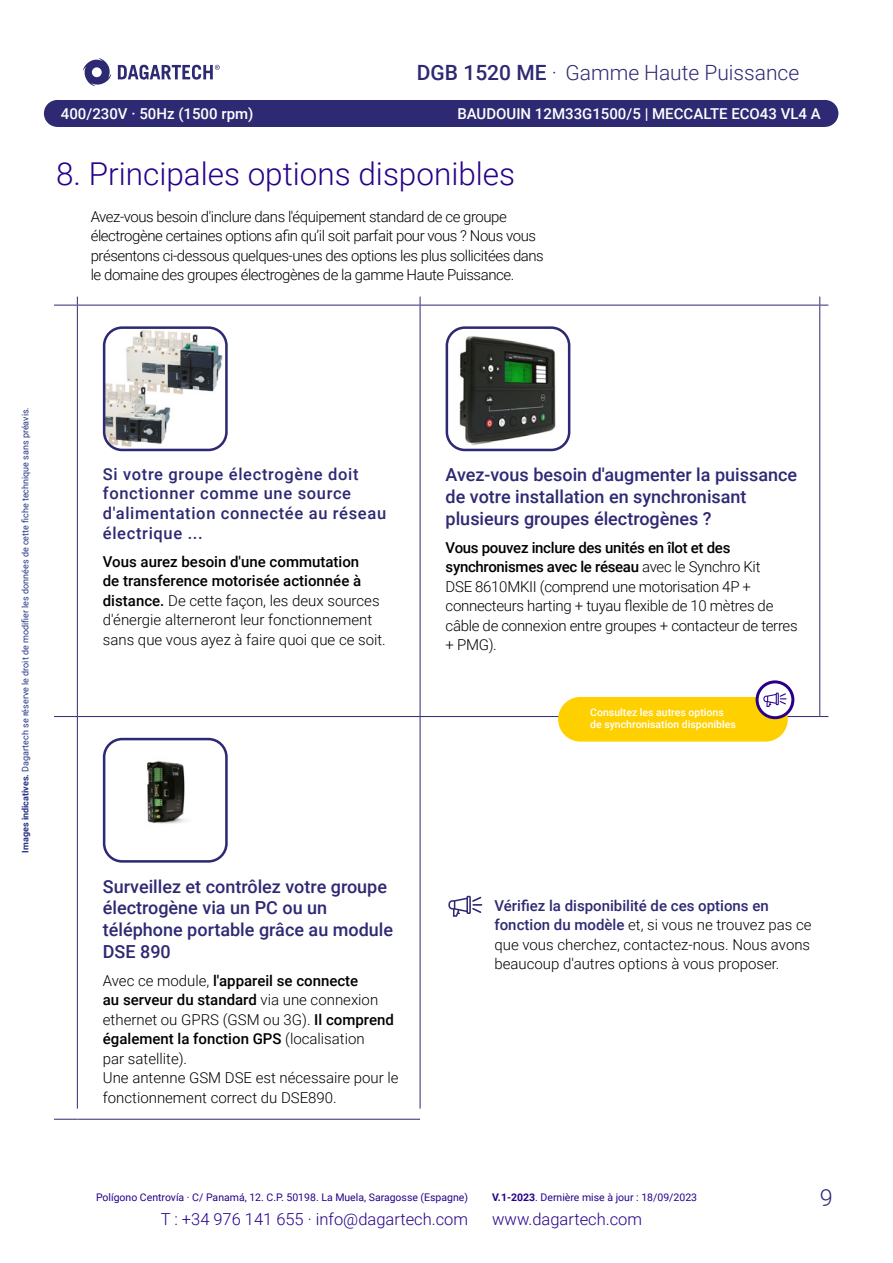
<style>
.page{position:relative;width:893px;height:1263px;background:#fff}
.page>*{position:absolute;margin:0;border:0;box-sizing:border-box;transform-origin:0 0}
.t1{font:300 31.5px "Roboto";color:#270089}
.t2{font:300 23.4px "Roboto";color:#2e2973}
.t3{font:300 21px "Roboto";color:#2e2973}
.t4{font:500 18px/21.6px "Roboto";color:#2e2973}
.t5{font:500 16.5px/19.8px "Roboto";letter-spacing:.04em;color:#2e2973}
.t6{font:300 16.5px "Roboto";color:#270089}
.t7{font:300 15px/19.5px "Roboto";color:#000}
.t8{font:300 15px/19.5px "Roboto";letter-spacing:-.02em;color:#000}
.t9{font:500 15px "Roboto";color:#fff}
.t10{font:10.5px "Roboto";color:#270089}
.t11{font:500 10.5px/12.6px "Roboto";color:#fff}
.t12{font:9px "Roboto";color:#283583}
.s1{font-weight:500}
.s2{font-weight:700}
.s3{font-weight:500;color:#2e2973}
</style>
<div class="page">
<div style="left:57px;top:100px;width:768px;height:27px;background:#2e2973"></div>
<div style="left:44px;top:100px;width:27px;height:27px;background:#2e2973;border-radius:50%"></div>
<div style="left:811px;top:100px;width:27px;height:27px;background:#2e2973;border-radius:50%"></div>
<svg style="left:83px;top:58px;width:28px;height:28px"></svg>
<svg style="left:118px;top:65px;width:102px;height:15px"></svg>
<svg style="left:54px;top:297px;width:24px;height:9px"></svg>
<hr style="left:77px;top:305px;width:343px;height:1px;background:#2e2973">
<hr style="left:77px;top:305px;width:1px;height:411px;background:#2e2973">
<hr style="left:420px;top:305px;width:400px;height:1px;background:#2e2973">
<hr style="left:420px;top:305px;width:1px;height:411px;background:#2e2973">
<svg style="left:819px;top:297px;width:9px;height:9px"></svg>
<hr style="left:819px;top:305px;width:1px;height:411px;background:#2e2973">
<svg style="left:54px;top:716px;width:23px;height:1px"></svg>
<hr style="left:77px;top:716px;width:343px;height:1px;background:#2e2973">
<hr style="left:77px;top:717px;width:1px;height:391px;background:#2e2973">
<hr style="left:420px;top:716px;width:400px;height:1px;background:#2e2973">
<hr style="left:420px;top:717px;width:1px;height:391px;background:#2e2973">
<svg style="left:54px;top:1119px;width:23px;height:1px"></svg>
<hr style="left:77px;top:1119px;width:343px;height:1px;background:#2e2973">
<img style="left:104px;top:330px;width:120px;height:120px">
<div style="left:103px;top:326px;width:125px;height:125px;border:3px solid #2e2973;border-radius:18px"></div>
<img style="left:447px;top:330px;width:122px;height:120px">
<div style="left:446px;top:326px;width:124px;height:125px;border:3px solid #2e2973;border-radius:18px"></div>
<img style="left:104px;top:739px;width:120px;height:85px">
<div style="left:103px;top:738px;width:125px;height:125px;border:3px solid #2e2973;border-radius:18px"></div>
<svg style="left:757px;top:682px;width:36px;height:36px"></svg>
<div style="left:756px;top:680px;width:38px;height:39px;border:3px solid #270089;border-radius:50%"></div>
<svg style="left:558px;top:693px;width:230px;height:49px;background:#fad229"></svg>
<svg style="left:448px;top:896px;width:34px;height:21px"></svg>
<h3 class="t3" style="left:417px;top:57px;width:384px"><span class="s1">DGB 1520 ME</span> · Gamme Haute Puissance</h3>
<p class="t9" style="left:61px;top:103px;width:194px">400/230V · 50Hz (1500 rpm)</p>
<p class="t9" style="left:457px;top:104px;width:365px">BAUDOUIN 12M33G1500/5 | MECCALTE ECO43 VL4 A</p>
<h1 class="t1" style="left:56px;top:152px;width:460px">8. Principales options disponibles</h1>
<p class="t8" style="left:91px;top:206px;width:455px">Avez-vous besoin d'inclure dans l'équipement standard de ce groupe électrogène certaines options afin qu’il soit parfait pour vous ? Nous vous présentons ci-dessous quelques-unes des options les plus sollicitées dans le domaine des groupes électrogènes de la gamme Haute Puissance.</p>
<p class="t12" style="left:19px;top:852px;width:447px;rotate:-90deg"><span class="s2">Images indicatives.</span> Dagartech se réserve le droit de modifier les données de cette fiche technique sans préavis.</p>
<p class="t5" style="left:103px;top:463px;width:285px">Si votre groupe électrogène doit fonctionner comme une source d'alimentation connectée au réseau électrique ...</p>
<p class="t7" style="left:103px;top:551px;width:284px"><span class="s1">Vous aurez besoin d'une commutation<br>de transference motorisée actionnée à distance.</span> De cette façon, les deux sources d'énergie alterneront leur fonctionnement sans que vous ayez à faire quoi que ce soit.</p>
<p class="t4" style="left:446px;top:463px;width:353px">Avez-vous besoin d'augmenter la puissance de votre installation en synchronisant plusieurs groupes électrogènes ?</p>
<p class="t8" style="left:446px;top:537px;width:354px"><span class="s1">Vous pouvez inclure des unités en îlot et des synchronismes avec le réseau</span> avec le Synchro Kit<br>DSE 8610MKII (comprend une motorisation 4P + connecteurs harting + tuyau flexible de 10 mètres de câble de connexion entre groupes + contacteur de terres + PMG).</p>
<p class="t11" style="left:590px;top:705px;width:147px">Consultez les autres options de synchronisation disponibles</p>
<p class="t4" style="left:103px;top:875px;width:292px">Surveillez et contrôlez votre groupe électrogène via un PC ou un téléphone portable grâce au module<br>DSE 890</p>
<p class="t7" style="left:103px;top:970px;width:297px">Avec ce module, <span class="s1">l'appareil se connecte<br>au serveur du standard</span> via une connexion ethernet ou GPRS (GSM ou 3G). <span class="s1">Il comprend également la fonction GPS</span> (localisation<br>par satellite).<br>Une antenne GSM DSE est nécessaire pour le fonctionnement correct du DSE890.</p>
<p class="t7" style="left:494px;top:895px;width:319px"><span class="s3">Vérifiez la disponibilité de ces options en fonction du modèle</span> et, si vous ne trouvez pas ce que vous cherchez, contactez-nous. Nous avons beaucoup d'autres options à vous proposer.</p>
<p class="t10" style="left:492px;top:1190px;width:206px"><span class="s2">V.1-2023</span>. Dernière mise à jour : 18/09/2023</p>
<h2 class="t2" style="left:820px;top:1182px;width:14px">9</h2>
<p class="t10" style="left:96px;top:1190px;width:374px">Polígono Centrovía · C/ Panamá, 12. C.P. 50198. La Muela, Saragosse (Espagne)</p>
<p class="t6" style="left:161px;top:1207px;width:309px">T : +34 976 141 655 · info@dagartech.com</p>
<p class="t6" style="left:492px;top:1207px;width:151px">www.dagartech.com</p>
</div>
